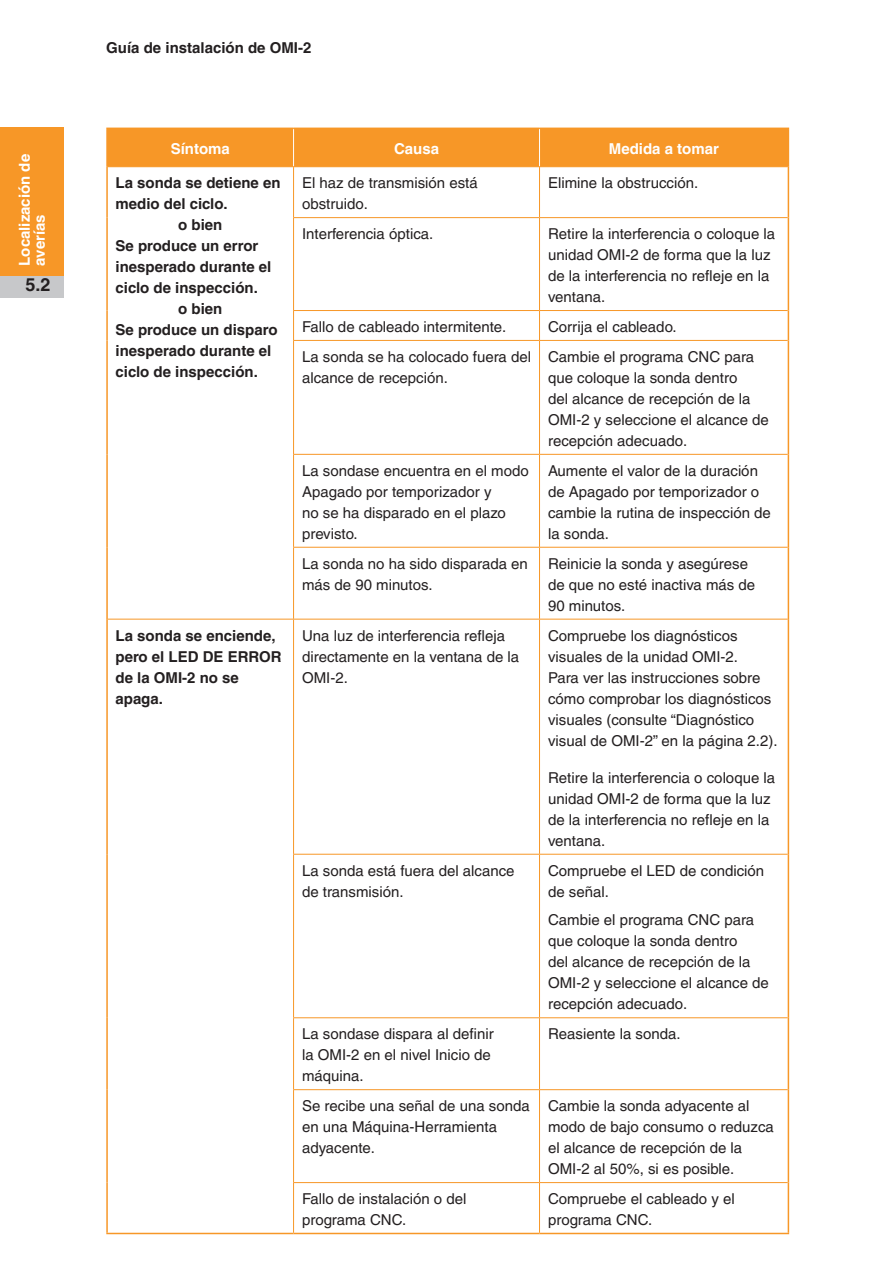
<style>
.page{position:relative;width:893px;height:1263px;background:#fff}
.page>*{position:absolute;margin:0;border:0;box-sizing:border-box;transform-origin:0 0}
.t1{font:700 18px "Helvetica LT Pro";color:#231f20}
.Table_Text_10pt{font:15px/21px "Helvetica LT Pro";color:#231f20}
.Body_Text_10pt{font:15px/21px "Helvetica LT Pro";color:#231f20}
.Body_Text_10pt_Bold{font:700 15px/21px "Helvetica LT Pro";color:#231f20}
.Table_Header{font:700 15px/15px "Helvetica LT Pro";color:#fff}
</style>
<div class="page">
<div style="left:0;top:128px;width:64px;height:148px;background:#f79727"></div>
<div style="left:0;top:276px;width:64px;height:22px;background:#c7c8ca"></div>
<div style="left:108px;top:129px;width:680px;height:37px;background:#f79727"></div>
<hr style="left:106px;top:619px;width:2px;height:235px;background:#f79727">
<hr style="left:106px;top:854px;width:2px;height:164px;background:#f79727">
<hr style="left:106px;top:1018px;width:2px;height:72px;background:#f79727">
<hr style="left:106px;top:1090px;width:2px;height:92px;background:#f79727">
<hr style="left:106px;top:1182px;width:2px;height:51px;background:#f79727">
<hr style="left:788px;top:619px;width:1px;height:235px;background:#f79727">
<hr style="left:788px;top:854px;width:1px;height:164px;background:#f79727">
<hr style="left:788px;top:1018px;width:1px;height:72px;background:#f79727">
<hr style="left:788px;top:1090px;width:1px;height:92px;background:#f79727">
<hr style="left:788px;top:1182px;width:1px;height:51px;background:#f79727">
<hr style="left:293px;top:129px;width:1px;height:37px;background:#fff">
<hr style="left:539px;top:129px;width:1px;height:37px;background:#fff">
<hr style="left:108px;top:166px;width:186px;height:1px;background:#f79727">
<hr style="left:294px;top:166px;width:245px;height:1px;background:#f79727">
<hr style="left:293px;top:167px;width:1px;height:50px;background:#f79727">
<hr style="left:539px;top:166px;width:249px;height:1px;background:#f79727">
<hr style="left:539px;top:167px;width:1px;height:50px;background:#f79727">
<hr style="left:293px;top:217px;width:246px;height:1px;background:#f79727">
<hr style="left:293px;top:218px;width:1px;height:92px;background:#f79727">
<hr style="left:539px;top:217px;width:249px;height:1px;background:#f79727">
<hr style="left:539px;top:218px;width:1px;height:92px;background:#f79727">
<hr style="left:293px;top:310px;width:246px;height:1px;background:#f79727">
<svg style="left:293px;top:311px;width:1px;height:29px"></svg>
<hr style="left:539px;top:310px;width:249px;height:1px;background:#f79727">
<svg style="left:539px;top:311px;width:1px;height:29px"></svg>
<hr style="left:293px;top:340px;width:246px;height:1px;background:#f79727">
<hr style="left:293px;top:341px;width:1px;height:113px;background:#f79727">
<hr style="left:539px;top:340px;width:249px;height:1px;background:#f79727">
<hr style="left:539px;top:341px;width:1px;height:113px;background:#f79727">
<hr style="left:293px;top:455px;width:1px;height:92px;background:#f79727">
<hr style="left:539px;top:455px;width:1px;height:92px;background:#f79727">
<hr style="left:293px;top:548px;width:1px;height:71px;background:#f79727">
<hr style="left:539px;top:548px;width:1px;height:71px;background:#f79727">
<hr style="left:293px;top:619px;width:1px;height:235px;background:#f79727">
<hr style="left:539px;top:619px;width:1px;height:235px;background:#f79727">
<hr style="left:293px;top:854px;width:246px;height:1px;background:#f79727">
<hr style="left:293px;top:854px;width:1px;height:163px;background:#f79727">
<hr style="left:539px;top:854px;width:249px;height:1px;background:#f79727">
<hr style="left:539px;top:854px;width:1px;height:163px;background:#f79727">
<hr style="left:293px;top:1018px;width:1px;height:71px;background:#f79727">
<hr style="left:539px;top:1018px;width:1px;height:71px;background:#f79727">
<hr style="left:293px;top:1090px;width:1px;height:92px;background:#f79727">
<hr style="left:539px;top:1090px;width:1px;height:92px;background:#f79727">
<hr style="left:293px;top:1183px;width:1px;height:50px;background:#f79727">
<hr style="left:539px;top:1183px;width:1px;height:50px;background:#f79727">
<hr style="left:293px;top:1017px;width:246px;height:1px;background:#f79727">
<hr style="left:539px;top:1017px;width:249px;height:1px;background:#f79727">
<hr style="left:293px;top:1089px;width:246px;height:1px;background:#f79727">
<hr style="left:539px;top:1089px;width:249px;height:1px;background:#f79727">
<hr style="left:293px;top:1182px;width:246px;height:1px;background:#f79727">
<hr style="left:539px;top:1182px;width:249px;height:1px;background:#f79727">
<hr style="left:106px;top:128px;width:188px;height:1px;background:#f79727">
<hr style="left:106px;top:129px;width:2px;height:38px;background:#f79727">
<hr style="left:294px;top:128px;width:245px;height:1px;background:#f79727">
<hr style="left:539px;top:128px;width:250px;height:1px;background:#f79727">
<hr style="left:788px;top:129px;width:1px;height:38px;background:#f79727">
<hr style="left:106px;top:167px;width:2px;height:51px;background:#f79727">
<hr style="left:106px;top:218px;width:2px;height:92px;background:#f79727">
<hr style="left:106px;top:310px;width:2px;height:30px;background:#f79727">
<hr style="left:106px;top:340px;width:2px;height:114px;background:#f79727">
<hr style="left:106px;top:454px;width:2px;height:93px;background:#f79727">
<hr style="left:106px;top:547px;width:2px;height:72px;background:#f79727">
<hr style="left:788px;top:167px;width:1px;height:51px;background:#f79727">
<hr style="left:788px;top:218px;width:1px;height:92px;background:#f79727">
<hr style="left:788px;top:310px;width:1px;height:30px;background:#f79727">
<hr style="left:788px;top:340px;width:1px;height:114px;background:#f79727">
<hr style="left:788px;top:454px;width:1px;height:93px;background:#f79727">
<hr style="left:788px;top:547px;width:1px;height:72px;background:#f79727">
<hr style="left:108px;top:619px;width:186px;height:1px;background:#f79727">
<hr style="left:293px;top:454px;width:246px;height:1px;background:#f79727">
<hr style="left:539px;top:454px;width:249px;height:1px;background:#f79727">
<hr style="left:293px;top:547px;width:246px;height:1px;background:#f79727">
<hr style="left:539px;top:547px;width:249px;height:1px;background:#f79727">
<hr style="left:294px;top:619px;width:245px;height:1px;background:#f79727">
<hr style="left:539px;top:619px;width:249px;height:1px;background:#f79727">
<hr style="left:294px;top:1233px;width:245px;height:1px;background:#f79727">
<hr style="left:539px;top:1233px;width:250px;height:1px;background:#f79727">
<hr style="left:106px;top:1233px;width:188px;height:1px;background:#f79727">
<p class="Table_Header" style="left:17px;top:266px;width:113px;rotate:-90deg">Localización de averías</p>
<p class="t1" style="left:26px;top:274px;width:27px">5.2</p>
<p class="Body_Text_10pt_Bold" style="left:106px;top:38px;width:207px">Guía de instalación de OMI-2</p>
<p class="Table_Header" style="left:171px;top:141px;width:61px">Síntoma</p>
<p class="Table_Header" style="left:394px;top:141px;width:47px">Causa</p>
<p class="Table_Header" style="left:609px;top:141px;width:112px">Medida a tomar</p>
<p class="Body_Text_10pt_Bold" style="left:116px;top:172px;width:167px">La sonda se detiene en medio del ciclo.</p>
<p class="Body_Text_10pt_Bold" style="left:178px;top:214px;width:46px">o bien</p>
<p class="Body_Text_10pt_Bold" style="left:116px;top:235px;width:157px">Se produce un error inesperado durante el ciclo de inspección.</p>
<p class="Body_Text_10pt_Bold" style="left:178px;top:298px;width:46px">o bien</p>
<p class="Body_Text_10pt_Bold" style="left:116px;top:319px;width:163px">Se produce un disparo inesperado durante el ciclo de inspección.</p>
<p class="Body_Text_10pt" style="left:302px;top:172px;width:177px">El haz de transmisión está obstruido.</p>
<p class="Table_Text_10pt" style="left:548px;top:172px;width:152px">Elimine la obstrucción.</p>
<p class="Table_Text_10pt" style="left:302px;top:223px;width:133px">Interferencia óptica.</p>
<p class="Table_Text_10pt" style="left:548px;top:223px;width:229px">Retire la interferencia o coloque la unidad OMI-2 de forma que la luz de la interferencia no refleje en la ventana.</p>
<p class="Table_Text_10pt" style="left:302px;top:316px;width:206px">Fallo de cableado intermitente.</p>
<p class="Table_Text_10pt" style="left:548px;top:316px;width:130px">Corrija el cableado.</p>
<p class="Table_Text_10pt" style="left:302px;top:346px;width:230px">La sonda se ha colocado fuera del alcance de recepción.</p>
<p class="Table_Text_10pt" style="left:548px;top:346px;width:222px">Cambie el programa CNC para que coloque la sonda dentro<br>del alcance de recepción de la<br>OMI-2 y seleccione el alcance de recepción adecuado.</p>
<p class="Table_Text_10pt" style="left:302px;top:460px;width:228px">La sondase encuentra en el modo<br>Apagado por temporizador y<br>no se ha disparado en el plazo previsto.</p>
<p class="Table_Text_10pt" style="left:548px;top:460px;width:224px">Aumente el valor de la duración de Apagado por temporizador o cambie la rutina de inspección de la sonda.</p>
<p class="Table_Text_10pt" style="left:302px;top:553px;width:227px">La sonda no ha sido disparada en más de 90 minutos.</p>
<p class="Table_Text_10pt" style="left:548px;top:553px;width:209px">Reinicie la sonda y asegúrese de que no esté inactiva más de<br>90 minutos.</p>
<p class="Body_Text_10pt_Bold" style="left:116px;top:625px;width:168px">La sonda se enciende, pero el LED DE ERROR de la OMI-2 no se apaga.</p>
<p class="Table_Text_10pt" style="left:302px;top:625px;width:219px">Una luz de interferencia refleja directamente en la ventana de la<br>OMI-2.</p>
<p class="Table_Text_10pt" style="left:548px;top:625px;width:231px">Compruebe los diagnósticos visuales de la unidad OMI-2.<br>Para ver las instrucciones sobre cómo comprobar los diagnósticos visuales (consulte “Diagnóstico visual de OMI-2” en la página 2.2).</p>
<p class="Body_Text_10pt" style="left:548px;top:767px;width:229px">Retire la interferencia o coloque la unidad OMI-2 de forma que la luz de la interferencia no refleje en la ventana.</p>
<p class="Table_Text_10pt" style="left:302px;top:860px;width:214px">La sonda está fuera del alcance de transmisión.</p>
<p class="Table_Text_10pt" style="left:548px;top:860px;width:218px">Compruebe el LED de condición de señal.</p>
<p class="Table_Text_10pt" style="left:548px;top:909px;width:222px">Cambie el programa CNC para que coloque la sonda dentro<br>del alcance de recepción de la<br>OMI-2 y seleccione el alcance de recepción adecuado.</p>
<p class="Table_Text_10pt" style="left:302px;top:1023px;width:193px">La sondase dispara al definir la OMI-2 en el nivel Inicio de máquina.</p>
<p class="Table_Text_10pt" style="left:548px;top:1023px;width:134px">Reasiente la sonda.</p>
<p class="Body_Text_10pt" style="left:302px;top:1095px;width:229px">Se recibe una señal de una sonda en una Máquina-Herramienta adyacente.</p>
<p class="Body_Text_10pt" style="left:548px;top:1095px;width:227px">Cambie la sonda adyacente al modo de bajo consumo o reduzca el alcance de recepción de la<br>OMI-2 al 50%, si es posible.</p>
<p class="Table_Text_10pt" style="left:302px;top:1188px;width:166px">Fallo de instalación o del programa CNC.</p>
<p class="Table_Text_10pt" style="left:548px;top:1188px;width:188px">Compruebe el cableado y el programa CNC.</p>
</div>
